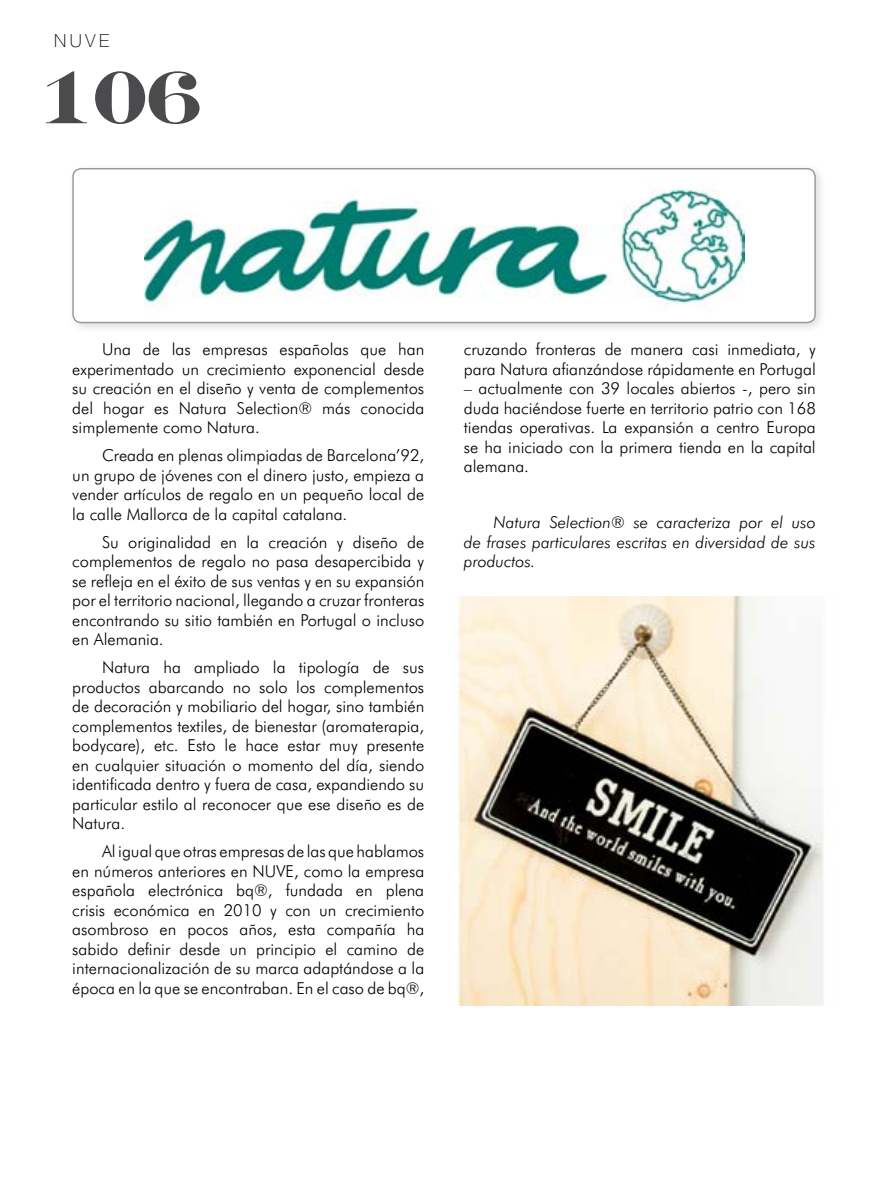
<style>
.page{position:relative;width:889px;height:1191px;background:#fff}
.page>*{position:absolute;margin:0;border:0;box-sizing:border-box;transform-origin:0 0}
.t1{font:700 75px "Engravers";color:#4b4b4d}
.t2{font:100 18px "Helvetica Neue";color:#000}
.t3{font:300 16.5px/19.5px "Futura BT";color:#000;text-align:justify}
.t4{font:italic 300 16.5px/19.5px "Futura BT";color:#000;text-align:justify}
</style>
<div class="page">
<div style="left:67px;top:163px;width:759px;height:171px;background:#000;opacity:.13"></div>
<div style="left:73px;top:169px;width:742px;height:153px;background:#fff;border-radius:8px"></div>
<div style="left:72px;top:168px;width:744px;height:155px;border:1px solid #9b969d;border-radius:8px"></div>
<img style="left:144px;top:187px;width:600px;height:122px">
<img style="left:457px;top:596px;width:366px;height:409px">
<p class="t2" style="left:54px;top:30px;width:57px">NUVE</p>
<h1 class="t1" style="left:39px;top:53px;width:163px">106</h1>
<p class="t3" style="left:72px;top:339px;width:353px;text-indent:30px">Una de las empresas españolas que han experimentado un crecimiento exponencial desde su creación en el diseño y venta de complementos del hogar es Natura Selection® más conocida simplemente como Natura.</p>
<p class="t3" style="left:72px;top:445px;width:353px;text-indent:30px">Creada en plenas olimpiadas de Barcelona’92, un grupo de jóvenes con el dinero justo, empieza a vender artículos de regalo en un pequeño local de la calle Mallorca de la capital catalana.</p>
<p class="t3" style="left:72px;top:532px;width:353px;text-indent:30px">Su originalidad en la creación y diseño de complementos de regalo no pasa desapercibida y se refleja en el éxito de sus ventas y en su expansión por el territorio nacional, llegando a cruzar fronteras encontrando su sitio también en Portugal o incluso en Alemania.</p>
<p class="t3" style="left:72px;top:657px;width:353px;text-indent:30px">Natura ha ampliado la tipología de sus productos abarcando no solo los complementos de decoración y mobiliario del hogar, sino también complementos textiles, de bienestar (aromaterapia, bodycare), etc. Esto le hace estar muy presente en cualquier situación o momento del día, siendo identificada dentro y fuera de casa, expandiendo su particular estilo al reconocer que ese diseño es de Natura.</p>
<p class="t3" style="left:72px;top:841px;width:353px;text-indent:30px">Al igual que otras empresas de las que hablamos en números anteriores en NUVE, como la empresa española electrónica bq®, fundada en plena crisis económica en 2010 y con un crecimiento asombroso en pocos años, esta compañía ha sabido definir desde un principio el camino de internacionalización de su marca adaptándose a la época en la que se encontraban. En el caso de bq®,</p>
<p class="t3" style="left:464px;top:339px;width:353px">cruzando fronteras de manera casi inmediata, y para Natura afianzándose rápidamente en Portugal</p>
<p class="t3" style="left:464px;top:378px;width:353px">– actualmente con 39 locales abiertos -, pero sin duda haciéndose fuerte en territorio patrio con 168 tiendas operativas. La expansión a centro Europa se ha iniciado con la primera tienda en la capital alemana.</p>
<p class="t4" style="left:464px;top:512px;width:353px;text-indent:30px">Natura Selection® se caracteriza por el uso de frases particulares escritas en diversidad de sus productos.</p>
</div>
